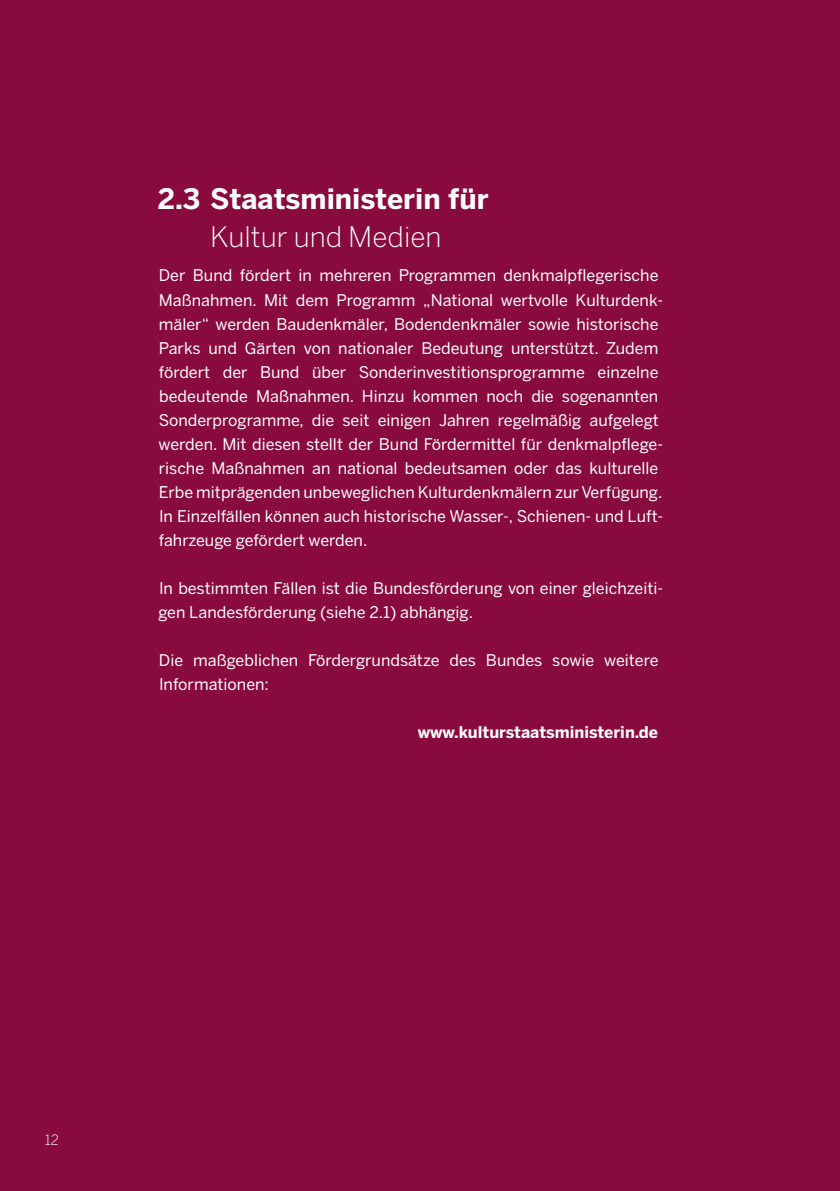
<style>
.page{position:relative;width:840px;height:1191px;background:#fff}
.page>*{position:absolute;margin:0;border:0;box-sizing:border-box;transform-origin:0 0}
.t1{font:700 28px "Benton Sans";color:#fff}
.t2{font:300 28px "Benton Sans";color:#fff}
.t3{font:16px/24px "Benton Sans";color:#fff}
.t4{font:700 16px "Benton Sans";color:#fff}
.t5{font:300 14px "Benton Sans";color:#fff}
</style>
<div class="page">
<div style="left:0;top:0;width:839px;height:1191px;background:#890a3e"></div>
<h1 class="t1" style="left:158px;top:182px;width:332px">2.3 Staatsministerin für</h1>
<h1 class="t2" style="left:210px;top:221px;width:233px">Kultur und Medien</h1>
<p class="t3" style="left:158px;top:264px;width:505px">Der Bund fördert in mehreren Programmen denkmalpflegerische Maßnahmen. Mit dem Programm „National wertvolle Kulturdenk&shy;mäler“ werden Baudenkmäler, Bodendenkmäler sowie historische Parks und Gärten von nationaler Bedeutung unterstützt. Zudem fördert der Bund über Sonderinvestitionsprogramme einzelne bedeutende Maßnahmen. Hinzu kommen noch die sogenannten Sonderprogramme, die seit einigen Jahren regelmäßig aufgelegt werden. Mit diesen stellt der Bund Fördermittel für denkmalpflege&shy;rische Maßnahmen an national bedeutsamen oder das kulturelle Erbe mitprägenden unbeweglichen Kulturdenkmälern zur Verfügung.<br>In Einzelfällen können auch historische Wasser-, Schienen- und Luft&shy;fahrzeuge gefördert werden.</p>
<p class="t3" style="left:158px;top:576px;width:506px">In bestimmten Fällen ist die Bundesförderung von einer gleichzeiti&shy;gen Landesförderung (siehe 2.1) abhängig.</p>
<p class="t3" style="left:159px;top:648px;width:501px">Die maßgeblichen Fördergrundsätze des Bundes sowie weitere<br>Informationen:</p>
<p class="t4" style="left:417px;top:722px;width:242px">www.kulturstaatsministerin.de</p>
<p class="t5" style="left:45px;top:1131px;width:16px">12</p>
</div>
